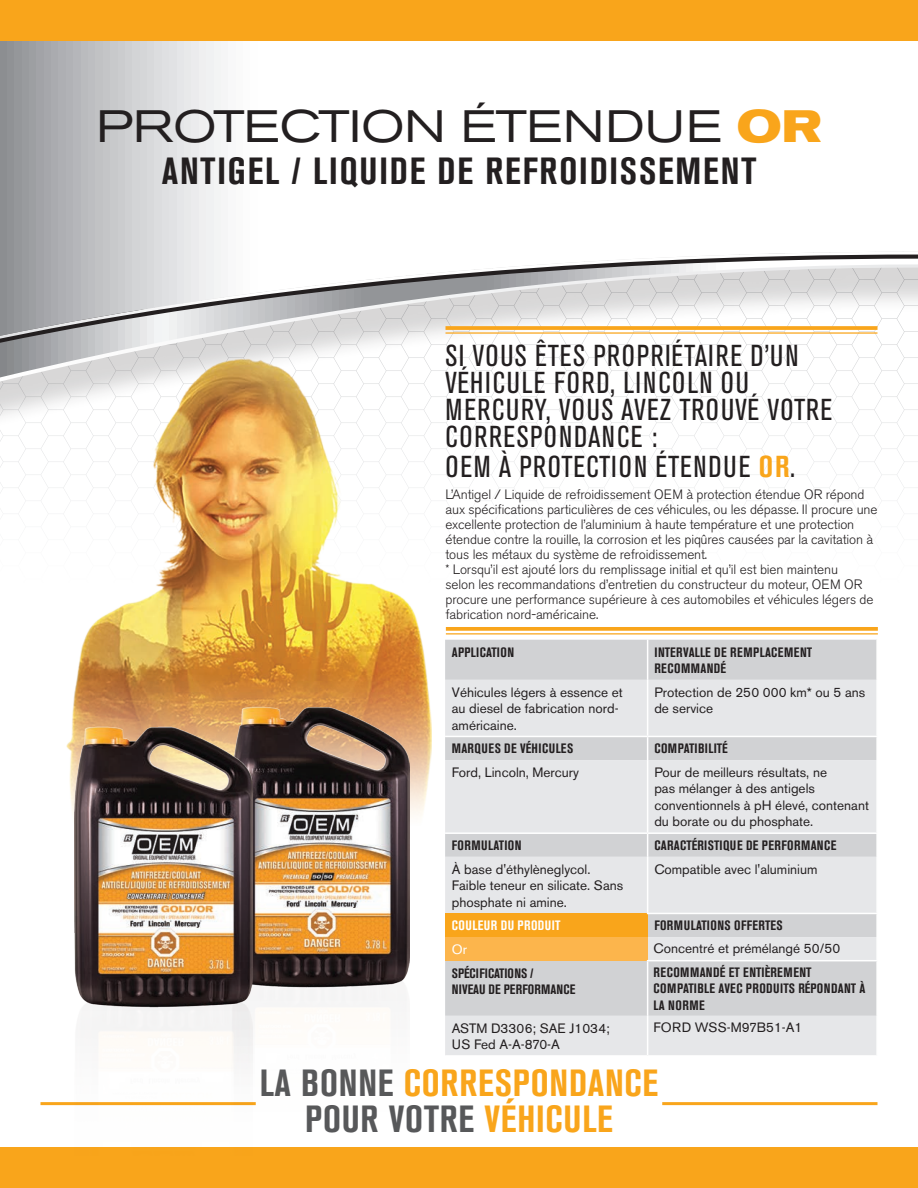
<style>
.page{position:relative;width:918px;height:1188px;background:#fff}
.page>*{position:absolute;margin:0;border:0;box-sizing:border-box;transform-origin:0 0}
.t1{font:expanded 45px "Akzidenz Grotesk BE";color:#231f20}
.t2{font:700 condensed 37.5px "Akzidenz Grotesk CE";letter-spacing:.05em;color:#231f20}
.t3{font:700 condensed 37.5px "Akzidenz Grotesk CE";letter-spacing:.02em;color:#f9a51b}
.t4{font:700 condensed 37.5px "Akzidenz Grotesk CE";letter-spacing:.02em;color:#57585a}
.t5{font:condensed 30px/27px "Akzidenz Grotesk BE";letter-spacing:.045em;color:#231f20}
.t6{font:300 13.5px/15px "Akzidenz Grotesk BE";letter-spacing:-.01em;color:#231f20}
.t7{font:13.5px/16.5px "Akzidenz Grotesk BE";color:#231f20}
.t8{font:700 condensed 13.5px/16.5px "Akzidenz Grotesk BE";letter-spacing:.02em;color:#231f20}
.t9{font:700 condensed 13.5px "Akzidenz Grotesk BE";letter-spacing:.035em;color:#fff}
.t10{font:13.5px "Akzidenz Grotesk BE";color:#fff}
.s1{font-weight:700;color:#f9a51b}
.s2{color:#57585a}
.s3{color:#f9a51b}
</style>
<div class="page">
<svg style="left:0;top:432px;width:904px;height:69px"></svg>
<div style="left:0;top:0;width:918px;height:432px;background:#231f20;opacity:.18"></div>
<svg style="left:0;top:40px;width:918px;height:212px"></svg>
<svg style="left:0;top:252px;width:918px;height:3px"></svg>
<svg style="left:0;top:255px;width:918px;height:4px"></svg>
<svg style="left:0;top:377px;width:918px;height:5px"></svg>
<svg style="left:0;top:259px;width:918px;height:118px"></svg>
<div style="left:0;top:1148px;width:918px;height:40px;background:#f9a51b"></div>
<div style="left:0;top:0;width:918px;height:40px;background:#f9a51b"></div>
<hr style="left:40px;top:1102px;width:216px;height:3px;background:#f9a51b">
<hr style="left:662px;top:1102px;width:216px;height:3px;background:#f9a51b">
<img style="left:67px;top:358px;width:364px;height:468px">
<img style="left:232px;top:707px;width:178px;height:441px">
<img style="left:75px;top:726px;width:178px;height:422px">
<svg style="left:446px;top:326px;width:432px;height:4px;background:#f8aa28"></svg>
<hr style="left:446px;top:332px;width:432px;height:2px;background:#f9a51b">
<svg style="left:446px;top:627px;width:432px;height:4px;background:#f9aa29"></svg>
<hr style="left:446px;top:633px;width:432px;height:1px;background:#f9a51b">
<div style="left:445px;top:640px;width:431px;height:40px;background:#d1d2d4"></div>
<svg style="left:445px;top:680px;width:431px;height:375px;background:#dfe0e2"></svg>
<div style="left:445px;top:913px;width:203px;height:24px;background:#f9a51b"></div>
<div style="left:445px;top:937px;width:203px;height:24px;background:#fcb54c"></div>
<hr style="left:647px;top:640px;width:1px;height:40px;background:#fff">
<hr style="left:647px;top:680px;width:1px;height:56px;background:#fff">
<hr style="left:445px;top:736px;width:203px;height:1px;background:#fff">
<hr style="left:648px;top:736px;width:230px;height:1px;background:#fff">
<svg style="left:647px;top:737px;width:1px;height:23px"></svg>
<hr style="left:647px;top:760px;width:1px;height:72px;background:#fff">
<hr style="left:445px;top:832px;width:203px;height:2px;background:#fff">
<hr style="left:648px;top:832px;width:230px;height:2px;background:#fff">
<svg style="left:647px;top:834px;width:1px;height:23px"></svg>
<hr style="left:647px;top:857px;width:1px;height:56px;background:#fff">
<hr style="left:647px;top:913px;width:231px;height:1px;background:#fff">
<hr style="left:647px;top:960px;width:231px;height:1px;background:#fff">
<hr style="left:647px;top:961px;width:1px;height:55px;background:#fff">
<hr style="left:647px;top:1016px;width:1px;height:39px;background:#fff">
<p class="t1" style="left:97px;top:100px;width:726px">PROTECTION ÉTENDUE <span class="s1">OR</span></p>
<p class="t2" style="left:162px;top:149px;width:596px">ANTIGEL / LIQUIDE DE REFROIDISSEMENT</p>
<p class="t5" style="left:446px;top:343px;width:388px">SI VOUS ÊTES PROPRIÉTAIRE D’UN<br>VÉHICULE FORD, LINCOLN OU<br>MERCURY, VOUS AVEZ TROUVÉ VOTRE<br>CORRESPONDANCE :</p>
<p class="t5" style="left:446px;top:454px;width:351px">OEM À PROTECTION ÉTENDUE <span class="s1">OR</span>.</p>
<p class="t6" style="left:446px;top:487px;width:434px">L’Antigel / Liquide de refroidissement OEM à protection étendue OR répond aux spécifications particulières de ces véhicules, ou les dépasse. Il procure une excellente protection de l’aluminium à haute température et une protection étendue contre la rouille, la corrosion et les piqûres causées par la cavitation à tous les métaux du système de refroidissement.<br>* Lorsqu’il est ajouté lors du remplissage initial et qu’il est bien maintenu<br>selon les recommandations d’entretien du constructeur du moteur, OEM OR procure une performance supérieure à ces automobiles et véhicules légers de fabrication nord-américaine.</p>
<p class="t8" style="left:452px;top:644px;width:64px">APPLICATION</p>
<p class="t8" style="left:654px;top:644px;width:159px">INTERVALLE DE REMPLACEMENT<br>RECOMMANDÉ</p>
<p class="t7" style="left:452px;top:684px;width:173px">Véhicules légers à essence et au diesel de fabrication nord&shy;américaine.</p>
<p class="t7" style="left:654px;top:684px;width:212px">Protection de 250 000 km* ou 5 ans de service</p>
<p class="t8" style="left:452px;top:741px;width:123px">MARQUES DE VÉHICULES</p>
<p class="t8" style="left:654px;top:741px;width:75px">COMPATIBILITÉ</p>
<p class="t7" style="left:452px;top:764px;width:129px">Ford, Lincoln, Mercury</p>
<p class="t7" style="left:654px;top:764px;width:216px">Pour de meilleurs résultats, ne<br>pas mélanger à des antigels conventionnels à pH élevé, contenant du borate ou du phosphate.</p>
<p class="t8" style="left:452px;top:837px;width:71px">FORMULATION</p>
<p class="t8" style="left:654px;top:837px;width:184px">CARACTÉRISTIQUE DE PERFORMANCE</p>
<p class="t7" style="left:452px;top:861px;width:173px">À base d'éthylèneglycol.<br>Faible teneur en silicate. Sans phosphate ni amine.</p>
<p class="t7" style="left:654px;top:861px;width:165px">Compatible avec l'aluminium</p>
<p class="t9" style="left:452px;top:918px;width:110px">COULEUR DU PRODUIT</p>
<p class="t8" style="left:654px;top:918px;width:130px">FORMULATIONS OFFERTES</p>
<p class="t10" style="left:452px;top:941px;width:17px">Or</p>
<p class="t7" style="left:654px;top:940px;width:188px">Concentré et prémélangé 50/50</p>
<p class="t8" style="left:452px;top:965px;width:125px">SPÉCIFICATIONS /<br>NIVEAU DE PERFORMANCE</p>
<p class="t8" style="left:654px;top:964px;width:213px">RECOMMANDÉ ET ENTIÈREMENT<br>COMPATIBLE AVEC PRODUITS RÉPONDANT À<br>LA NORME</p>
<p class="t7" style="left:452px;top:1020px;width:160px">ASTM D3306; SAE J1034;</p>
<p class="t7" style="left:452px;top:1036px;width:110px">US Fed A-A-870-A</p>
<p class="t7" style="left:654px;top:1019px;width:150px">FORD WSS-M97B51-A1</p>
<p class="t3" style="left:260px;top:1061px;width:400px"><span class="s2">LA BONNE</span> CORRESPONDANCE</p>
<p class="t4" style="left:305px;top:1097px;width:309px">POUR VOTRE <span class="s3">VÉHICULE</span></p>
</div>
